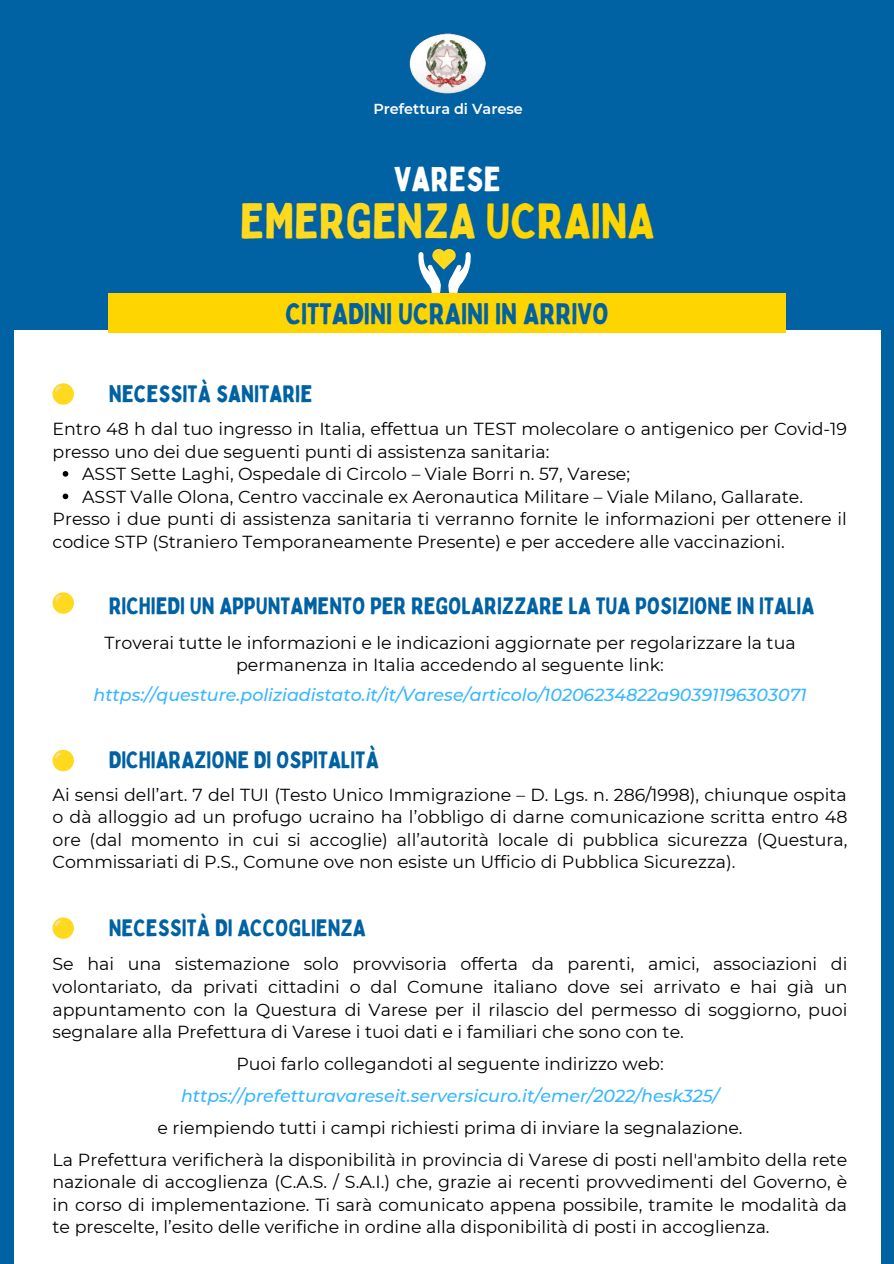
<style>
.page{position:relative;width:894px;height:1264px;background:#fff}
.page>*{position:absolute;margin:0;border:0;box-sizing:border-box;transform-origin:0 0}
.t1{font:48.9px "Bobby Jones";color:#ffd91d}
.t2{font:33.9px "Bobby Jones";color:#fff}
.t3{font:29.4px "Bobby Jones";color:#0062a3}
.t4{font:23.4px "Bobby Jones";color:#0062a3}
.t5{font:17.4px/22.5px "Montserrat";color:#000;text-align:justify}
.t6{font:italic 500 17.4px "Montserrat";color:#38b6ff}
.t7{font:600 14.4px "Montserrat";color:#fff}
.s1{color:#ffd500}
</style>
<div class="page">
<div style="left:0;top:0;width:893px;height:1263px;background:#0062a3"></div>
<div style="left:14px;top:331px;width:866px;height:932px;background:#fff"></div>
<svg style="left:418px;top:249px;width:53px;height:44px"></svg>
<img style="left:409px;top:34px;width:77px;height:60px">
<div style="left:109px;top:293px;width:676px;height:40px;background:#ffd500"></div>
<svg style="left:52px;top:383px;width:22px;height:22px"></svg>
<svg style="left:54px;top:385px;width:18px;height:18px"></svg>
<svg style="left:63px;top:471px;width:5px;height:5px"></svg>
<svg style="left:63px;top:493px;width:5px;height:6px"></svg>
<svg style="left:52px;top:592px;width:22px;height:21px"></svg>
<svg style="left:54px;top:594px;width:18px;height:18px"></svg>
<svg style="left:52px;top:749px;width:22px;height:22px"></svg>
<svg style="left:54px;top:752px;width:18px;height:17px"></svg>
<svg style="left:52px;top:917px;width:22px;height:21px"></svg>
<svg style="left:54px;top:919px;width:18px;height:18px"></svg>
<p class="t7" style="left:373px;top:100px;width:151px">Prefettura di Varese</p>
<p class="t2" style="left:393px;top:158px;width:108px">VARESE</p>
<p class="t1" style="left:240px;top:190px;width:416px">EMERGENZA <span class="s1">UCRAINA</span></p>
<p class="t3" style="left:285px;top:295px;width:325px">CITTADINI UCRAINI IN ARRIVO</p>
<p class="t4" style="left:109px;top:379px;width:205px">NECESSITÀ SANITARIE</p>
<p class="t5" style="left:52px;top:417px;width:795px">Entro 48 h dal tuo ingresso in Italia, effettua un TEST molecolare o antigenico per Covid-19 presso uno dei due seguenti punti di assistenza sanitaria:</p>
<p class="t5" style="left:82px;top:462px;width:549px">ASST Sette Laghi, Ospedale di Circolo – Viale Borri n. 57, Varese;</p>
<p class="t5" style="left:82px;top:485px;width:722px">ASST Valle Olona, Centro vaccinale ex Aeronautica Militare – Viale Milano, Gallarate.</p>
<p class="t5" style="left:52px;top:507px;width:795px">Presso i due punti di assistenza sanitaria ti verranno fornite le informazioni per ottenere il codice STP (Straniero Temporaneamente Presente) e per accedere alle vaccinazioni.</p>
<p class="t4" style="left:109px;top:591px;width:707px">RICHIEDI UN APPUNTAMENTO PER REGOLARIZZARE LA TUA POSIZIONE IN ITALIA</p>
<p class="t5" style="left:104px;top:631px;width:692px;text-align:center">Troverai tutte le informazioni e le indicazioni aggiornate per regolarizzare la tua permanenza in Italia accedendo al seguente link:</p>
<p class="t6" style="left:93px;top:684px;width:714px">https://questure.poliziadistato.it/it/Varese/articolo/10206234822a90391196303071</p>
<p class="t4" style="left:109px;top:745px;width:272px">DICHIARAZIONE DI OSPITALITÀ</p>
<p class="t5" style="left:52px;top:783px;width:796px">Ai sensi dell’art. 7 del TUI (Testo Unico Immigrazione – D. Lgs. n. 286/1998), chiunque ospita o dà alloggio ad un profugo ucraino ha l’obbligo di darne comunicazione scritta entro 48 ore (dal momento in cui si accoglie) all’autorità locale di pubblica sicurezza (Questura, Commissariati di P.S., Comune ove non esiste un Ufficio di Pubblica Sicurezza).</p>
<p class="t4" style="left:109px;top:913px;width:258px">NECESSITÀ DI ACCOGLIENZA</p>
<p class="t5" style="left:52px;top:952px;width:796px">Se hai una sistemazione solo provvisoria offerta da parenti, amici, associazioni di volontariato, da privati cittadini o dal Comune italiano dove sei arrivato e hai già un appuntamento con la Questura di Varese per il rilascio del permesso di soggiorno, puoi segnalare alla Prefettura di Varese i tuoi dati e i familiari che sono con te.</p>
<p class="t5" style="left:236px;top:1052px;width:429px">Puoi farlo collegandoti al seguente indirizzo web:</p>
<p class="t6" style="left:181px;top:1084px;width:539px">https://prefetturavareseit.serversicuro.it/emer/2022/hesk325/</p>
<p class="t5" style="left:157px;top:1116px;width:586px">e riempiendo tutti i campi richiesti prima di inviare la segnalazione.</p>
<p class="t5" style="left:52px;top:1148px;width:796px">La Prefettura verificherà la disponibilità in provincia di Varese di posti nell'ambito della rete nazionale di accoglienza (C.A.S. / S.A.I.) che, grazie ai recenti provvedimenti del Governo, è in corso di implementazione. Ti sarà comunicato appena possibile, tramite le modalità da te prescelte, l’esito delle verifiche in ordine alla disponibilità di posti in accoglienza.</p>
</div>
